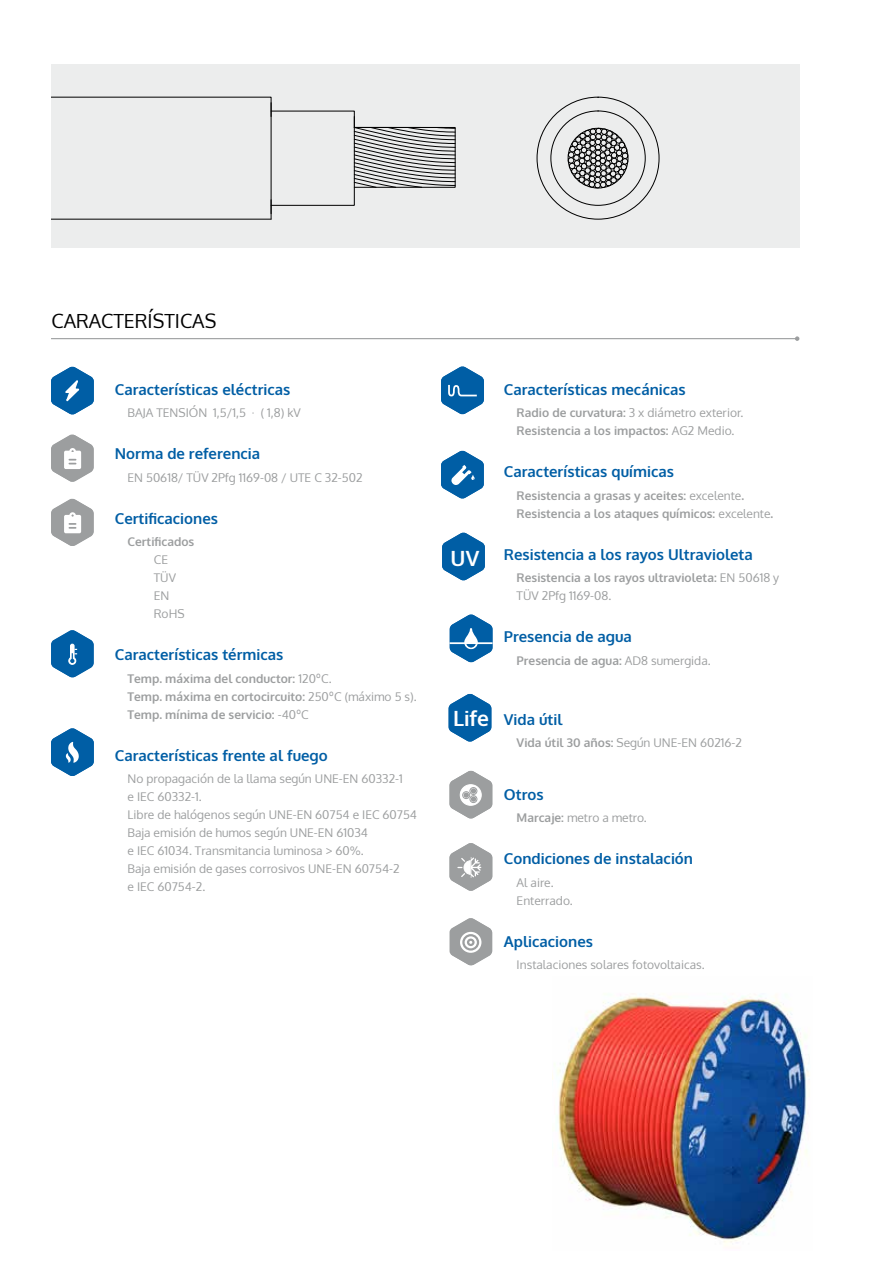
<style>
.page{position:relative;width:893px;height:1263px;background:#fff}
.page>*{position:absolute;margin:0;border:0;box-sizing:border-box;transform-origin:0 0}
.t1{font:700 21px "Oxygen";color:#fff}
.t2{font:19.5px "Oxygen";color:#000}
.t3{font:700 15px "Oxygen";color:#005ea5}
.t4{font:12px/18px "Oxygen";color:#9c9e9f}
.t5{font:700 12px/18px "Oxygen";color:#9c9e9f}
.s1{font-weight:400}
.s2{font-weight:700}
</style>
<div class="page">
<div style="left:51px;top:64px;width:748px;height:184px;background:#eceded"></div>
<div style="left:271px;top:111px;width:84px;height:95px;border:1px solid #000"></div>
<svg style="left:51px;top:97px;width:221px;height:20px"></svg>
<hr style="left:51px;top:219px;width:220px;height:1px;background:#000">
<svg style="left:271px;top:200px;width:1px;height:19px"></svg>
<svg style="left:568px;top:128px;width:60px;height:60px"></svg>
<svg style="left:353px;top:117px;width:103px;height:71px"></svg>
<img style="left:554px;top:994px;width:256px;height:252px">
<hr style="left:51px;top:338px;width:746px;height:1px;background:#9c9e9f">
<svg style="left:795px;top:336px;width:4px;height:5px"></svg>
<svg style="left:442px;top:532px;width:43px;height:49px"></svg>
<svg style="left:449px;top:694px;width:42px;height:48px"></svg>
<svg style="left:51px;top:366px;width:43px;height:49px"></svg>
<svg style="left:441px;top:366px;width:43px;height:48px"></svg>
<svg style="left:51px;top:630px;width:43px;height:47px"></svg>
<svg style="left:450px;top:614px;width:42px;height:48px"></svg>
<svg style="left:51px;top:728px;width:43px;height:48px"></svg>
<svg style="left:441px;top:451px;width:43px;height:48px"></svg>
<svg style="left:450px;top:918px;width:42px;height:47px"></svg>
<svg style="left:51px;top:498px;width:43px;height:48px"></svg>
<svg style="left:51px;top:434px;width:43px;height:48px"></svg>
<svg style="left:450px;top:770px;width:42px;height:49px"></svg>
<svg style="left:450px;top:843px;width:42px;height:48px"></svg>
<h2 class="t2" style="left:52px;top:308px;width:166px">CARACTERÍSTICAS</h2>
<p class="t3" style="left:115px;top:380px;width:177px">Características eléctricas</p>
<p class="t4" style="left:128px;top:404px;width:175px">BAJA TENSIÓN 1,5/1,5 · ( 1,8) kV</p>
<p class="t3" style="left:115px;top:444px;width:147px">Norma de referencia</p>
<p class="t4" style="left:128px;top:468px;width:236px">EN 50618/ TÜV 2Pfg 1169-08 / UTE C 32-502</p>
<p class="t3" style="left:115px;top:509px;width:105px">Certificaciones</p>
<p class="t5" style="left:128px;top:533px;width:68px">Certificados</p>
<p class="t4" style="left:154px;top:551px;width:32px">CE<br>TÜV<br>EN<br>RoHS</p>
<p class="t3" style="left:115px;top:645px;width:170px">Características térmicas</p>
<p class="t5" style="left:128px;top:670px;width:291px">Temp. máxima del conductor: <span class="s1">120ºC.<br></span>Temp. máxima en cortocircuito: <span class="s1">250ºC (máximo 5 s).<br></span>Temp. mínima de servicio: <span class="s1">-40ºC</span></p>
<p class="t3" style="left:115px;top:746px;width:215px">Características frente al fuego</p>
<p class="t4" style="left:128px;top:770px;width:291px">No propagación de la llama según UNE-EN 60332-1<br>e IEC 60332-1.<br>Libre de halógenos según UNE-EN 60754 e IEC 60754<br>Baja emisión de humos según UNE-EN 61034<br>e IEC 61034. Transmitancia luminosa &gt; 60%.<br>Baja emisión de gases corrosivos UNE-EN 60754-2<br>e IEC 60754-2.</p>
<h1 class="t1" style="left:451px;top:545px;width:30px">UV</h1>
<p class="t3" style="left:504px;top:380px;width:183px">Características mecánicas</p>
<p class="t5" style="left:517px;top:404px;width:228px">Radio de curvatura: <span class="s1">3 x diámetro exterior.<br></span>Resistencia a los impactos: <span class="s1">AG2 Medio.</span></p>
<p class="t3" style="left:504px;top:462px;width:172px">Características químicas</p>
<p class="t5" style="left:517px;top:487px;width:258px">Resistencia a grasas y aceites: <span class="s1">excelente</span>.<br>Resistencia a los ataques químicos: <span class="s1">excelente</span>.</p>
<p class="t3" style="left:504px;top:545px;width:250px">Resistencia a los rayos Ultravioleta</p>
<p class="t5" style="left:517px;top:569px;width:264px">Resistencia a los rayos ultravioleta: <span class="s1">EN 50618 y<br>TÜV 2Pfg 1169-08.</span></p>
<p class="t3" style="left:504px;top:627px;width:130px">Presencia de agua</p>
<p class="t5" style="left:517px;top:652px;width:196px">Presencia de agua: <span class="s1">AD8 sumergida.</span></p>
<h1 class="t1" style="left:453px;top:705px;width:37px">Life</h1>
<p class="t3" style="left:504px;top:710px;width:60px">Vida útil</p>
<p class="t4" style="left:517px;top:734px;width:227px"><span class="s2">Vida útil 30 años:</span> Según UNE-EN 60216-2</p>
<p class="t3" style="left:504px;top:785px;width:41px">Otros</p>
<p class="t4" style="left:517px;top:809px;width:132px"><span class="s2">Marcaje:</span> metro a metro.</p>
<p class="t3" style="left:504px;top:849px;width:191px">Condiciones de instalación</p>
<p class="t4" style="left:517px;top:873px;width:58px">Al aire.<br>Enterrado.</p>
<p class="t3" style="left:504px;top:932px;width:91px">Aplicaciones</p>
<p class="t4" style="left:517px;top:956px;width:189px">Instalaciones solares fotovoltaicas.</p>
</div>
